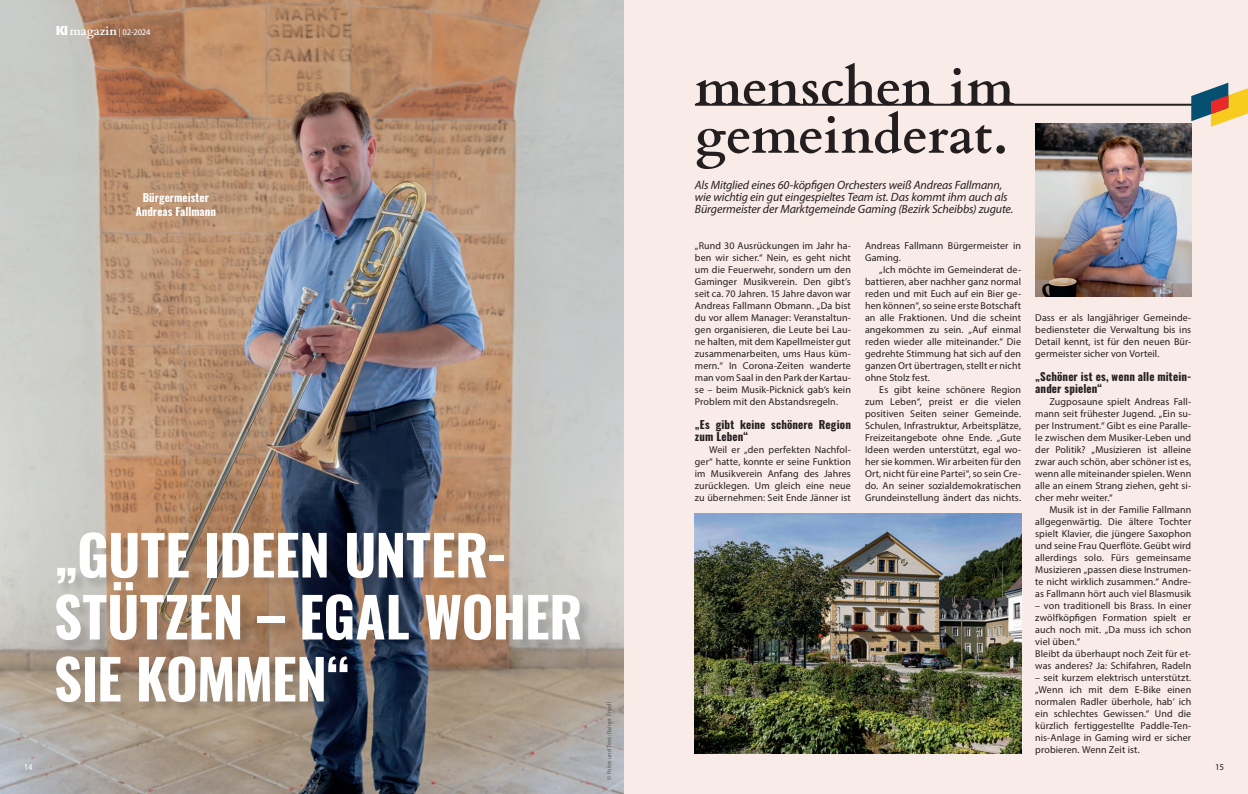
<style>
.page{position:relative;width:1248px;height:794px;background:#fff}
.page>*{position:absolute;margin:0;border:0;box-sizing:border-box;transform-origin:0 0}
.t1{font:55px/62px "Oswald";letter-spacing:-.005em;color:#fff}
.t2{font:700 52px/48px "Cardo";letter-spacing:-.01em;color:#231f20}
.t3{font:italic 12px/12px "Myriad Pro";letter-spacing:-.01em;color:#231f20}
.t4{font:11px/12px "Oswald";letter-spacing:.01em;color:#231f20}
.t5{font:11px/14px "Oswald";color:#fff;text-align:center}
.t6{font:10px/12px "Myriad Pro";letter-spacing:.01em;color:#231f20;text-align:justify}
.t7{font:9px "Myriad Pro";color:#fff}
.t8{font:9px "Myriad Pro";color:#231f20}
.t9{font:8.5px "Myriad Pro";letter-spacing:-.02em;color:#fff}
.t10{font:6px "Myriad Pro";letter-spacing:.015em;color:#57585a}
.s1{font-family:"Fira Sans";font-weight:800;font-size:13px}
.s2{font-family:"Cardo";font-weight:700;font-size:12px}
</style>
<div class="page">
<img style="left:0;top:0;width:624px;height:794px">
<div style="left:624px;top:0;width:623px;height:794px;background:#f9ebe7"></div>
<hr style="left:694px;top:104px;width:553px;height:2px;background:#231f20">
<div style="left:58px;top:534px;width:534px;height:180px;background:#231f20;opacity:.15"></div>
<svg style="left:1191px;top:83px;width:56px;height:44px"></svg>
<img style="left:1035px;top:123px;width:156px;height:174px">
<img style="left:694px;top:513px;width:326px;height:240px">
<p class="t9" style="left:56px;top:27px;width:96px"><span class="s1">KI</span> <span class="s2">magazin</span> | 02-2024</p>
<p class="t5" style="left:136px;top:189px;width:82px">Bürgermeister<br>Andreas Fallmann</p>
<h2 class="t2" style="left:694px;top:59px;width:321px">menschen im gemeinderat.</h2>
<p class="t3" style="left:694px;top:178px;width:320px">Als Mitglied eines 60-köpfigen Orchesters weiß Andreas Fallmann, wie wichtig ein gut eingespieltes Team ist. Das kommt ihm auch als<br>Bürgermeister der Marktgemeinde Gaming (Bezirk Scheibbs) zugute.</p>
<p class="t6" style="left:865px;top:239px;width:157px">Andreas Fallmann Bürgermeister in<br>Gaming.</p>
<p class="t6" style="left:865px;top:263px;width:157px;text-indent:14px">„Ich möchte im Gemeinderat de&shy;battieren, aber nachher ganz normal reden und mit Euch auf ein Bier ge&shy;hen können“, so seine erste Botschaft an alle Fraktionen. Und die scheint angekommen zu sein. „Auf einmal reden wieder alle miteinander.“ Die gedrehte Stimmung hat sich auf den ganzen Ort übertragen, stellt er nicht ohne Stolz fest.</p>
<p class="t6" style="left:865px;top:383px;width:157px;text-indent:14px">Es gibt keine schönere Region zum Leben“, preist er die vielen positiven Seiten seiner Gemeinde.<br>Schulen, Infrastruktur, Arbeitsplätze, Freizeitangebote ohne Ende. „Gute Ideen werden unterstützt, egal wo&shy;her sie kommen. Wir arbeiten für den Ort, nicht für eine Partei“, so sein Cre&shy;do. An seiner sozialdemokratischen Grundeinstellung ändert das nichts.</p>
<p class="t6" style="left:694px;top:239px;width:157px">„Rund 30 Ausrückungen im Jahr ha&shy;ben wir sicher.“ Nein, es geht nicht um die Feuerwehr, sondern um den Gaminger Musikverein. Den gibt’s seit ca. 70 Jahren. 15 Jahre davon war Andreas Fallmann Obmann. „Da bist du vor allem Manager: Veranstaltun&shy;gen organisieren, die Leute bei Lau&shy;ne halten, mit dem Kapellmeister gut zusammenarbeiten, ums Haus küm&shy;mern.“ In Corona-Zeiten wanderte man vom Saal in den Park der Kartau&shy;se – beim Musik-Picknick gab‘s kein Problem mit den Abstandsregeln.</p>
<p class="t4" style="left:694px;top:417px;width:157px">„Es gibt keine schönere Region zum Leben“</p>
<p class="t6" style="left:694px;top:443px;width:157px;text-indent:14px">Weil er „den perfekten Nachfol&shy;ger“ hatte, konnte er seine Funktion im Musikverein Anfang des Jahres zurücklegen. Um gleich eine neue zu übernehmen: Seit Ende Jänner ist</p>
<p class="t6" style="left:1035px;top:311px;width:157px">Dass er als langjähriger Gemeinde&shy;bediensteter die Verwaltung bis ins Detail kennt, ist für den neuen Bür&shy;germeister sicher von Vorteil.</p>
<p class="t4" style="left:1035px;top:369px;width:157px">„Schöner ist es, wenn alle mitein&shy;ander spielen“</p>
<p class="t6" style="left:1035px;top:395px;width:157px;text-indent:14px">Zugposaune spielt Andreas Fall&shy;mann seit frühester Jugend. „Ein su&shy;per Instrument.“ Gibt es eine Paralle&shy;le zwischen dem Musiker-Leben und der Politik? „Musizieren ist alleine zwar auch schön, aber schöner ist es, wenn alle miteinander spielen. Wenn alle an einem Strang ziehen, geht si&shy;cher mehr weiter.“</p>
<p class="t6" style="left:1035px;top:503px;width:157px;text-indent:14px">Musik ist in der Familie Fallmann allgegenwärtig. Die ältere Tochter spielt Klavier, die jüngere Saxophon und seine Frau Querflöte. Geübt wird allerdings solo. Fürs gemeinsame Musizieren „passen diese Instrumen&shy;te nicht wirklich zusammen.“ Andre&shy;as Fallmann hört auch viel Blasmusik</p>
<p class="t6" style="left:1035px;top:599px;width:157px;text-align:left">– von traditionell bis Brass. In einer zwölfköpfigen Formation spielt er auch noch mit. „Da muss ich schon viel üben.“<br>Bleibt da überhaupt noch Zeit für et&shy;was anderes? Ja: Schifahren, Radeln</p>
<p class="t6" style="left:1035px;top:671px;width:157px">– seit kurzem elektrisch unterstützt. „Wenn ich mit dem E-Bike einen normalen Radler überhole, hab’ ich ein schlechtes Gewissen.“ Und die kürzlich fertiggestellte Paddle-Ten&shy;nis-Anlage in Gaming wird er sicher probieren. Wenn Zeit ist.</p>
<h1 class="t1" style="left:54px;top:518px;width:530px">„GUTE IDEEN UNTER-<br>STÜTZEN – EGAL WOHER<br>SIE KOMMEN“</h1>
<p class="t10" style="left:605px;top:780px;width:79px;rotate:-90deg">© Fotos und Text: Rainer Friedl</p>
<p class="t7" style="left:24px;top:761px;width:10px">14</p>
<p class="t8" style="left:1215px;top:761px;width:10px">15</p>
</div>
